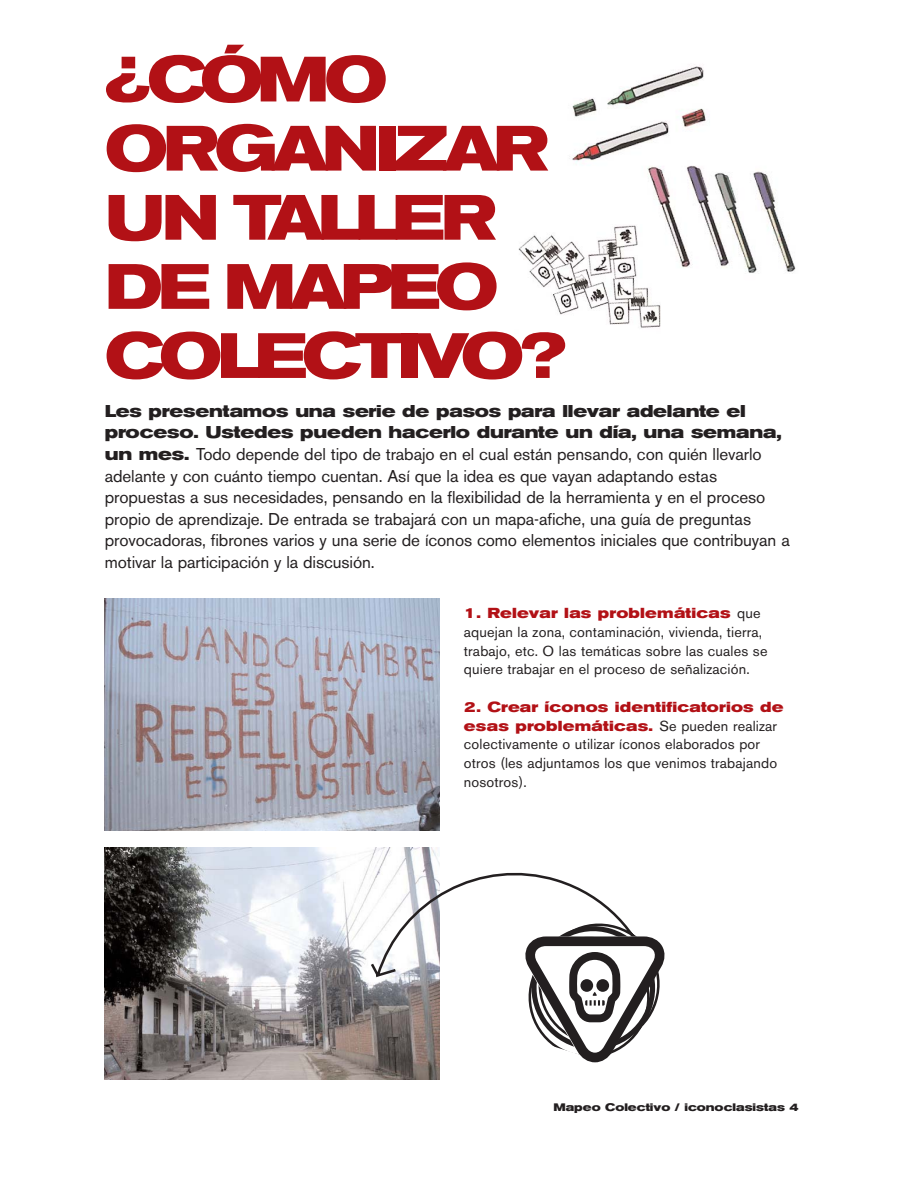
<style>
.page{position:relative;width:918px;height:1188px;background:#fff}
.page>*{position:absolute;margin:0;border:0;box-sizing:border-box;transform-origin:0 0}
.t1{font:700 expanded 63.3px/69.2px "Akzidenz Grotesk BE";letter-spacing:-.1em;color:#b21116}
.t2{font:16.95px/21.6px "Akzidenz Grotesk BE";letter-spacing:-.005em;color:#231f20}
.t3{font:14.4px/18.8px "Akzidenz Grotesk BE";letter-spacing:.01em;color:#231f20}
.t4{font:700 expanded 10.8px "Akzidenz Grotesk BE";color:#231f20}
.s1{font-weight:700;font-stretch:expanded}
.s2{font-weight:700;font-stretch:expanded;color:#b21116}
</style>
<div class="page">
<img style="left:105px;top:848px;width:334px;height:231px">
<img style="left:105px;top:598px;width:334px;height:233px">
<img style="left:572px;top:64px;width:224px;height:209px">
<img style="left:518px;top:225px;width:142px;height:103px">
<svg style="left:369px;top:857px;width:156px;height:207px"></svg>
<svg style="left:525px;top:873px;width:140px;height:190px"></svg>
<h1 class="t1" style="left:105px;top:50px;width:463px">¿CÓMO<br>ORGANIZAR<br>UN TALLER<br>DE MAPEO<br>COLECTIVO?</h1>
<p class="t2" style="left:105px;top:402px;width:687px"><span class="s1">Les presentamos una serie de pasos para llevar adelante el proceso. Ustedes pueden hacerlo durante un día, una semana, un mes.</span> Todo depende del tipo de trabajo en el cual están pensando, con quién llevarlo adelante y con cuánto tiempo cuentan. Así que la idea es que vayan adaptando estas propuestas a sus necesidades, pensando en la flexibilidad de la herramienta y en el proceso propio de aprendizaje. De entrada se trabajará con un mapa-afiche, una guía de preguntas provocadoras, fibrones varios y una serie de íconos como elementos iniciales que contribuyan a motivar la participación y la discusión.</p>
<p class="t3" style="left:464px;top:605px;width:305px"><span class="s2">1. Relevar las problemáticas</span> que aquejan la zona, contaminación, vivienda, tierra, trabajo, etc. O las temáticas sobre las cuales se quiere trabajar en el proceso de señalización.</p>
<p class="t3" style="left:464px;top:699px;width:321px"><span class="s2">2. Crear íconos identificatorios de esas problemáticas.</span> Se pueden realizar colectivamente o utilizar íconos elaborados por otros (les adjuntamos los que venimos trabajando nosotros).</p>
<p class="t4" style="left:553px;top:1104px;width:247px">Mapeo Colectivo / iconoclasistas 4</p>
</div>
